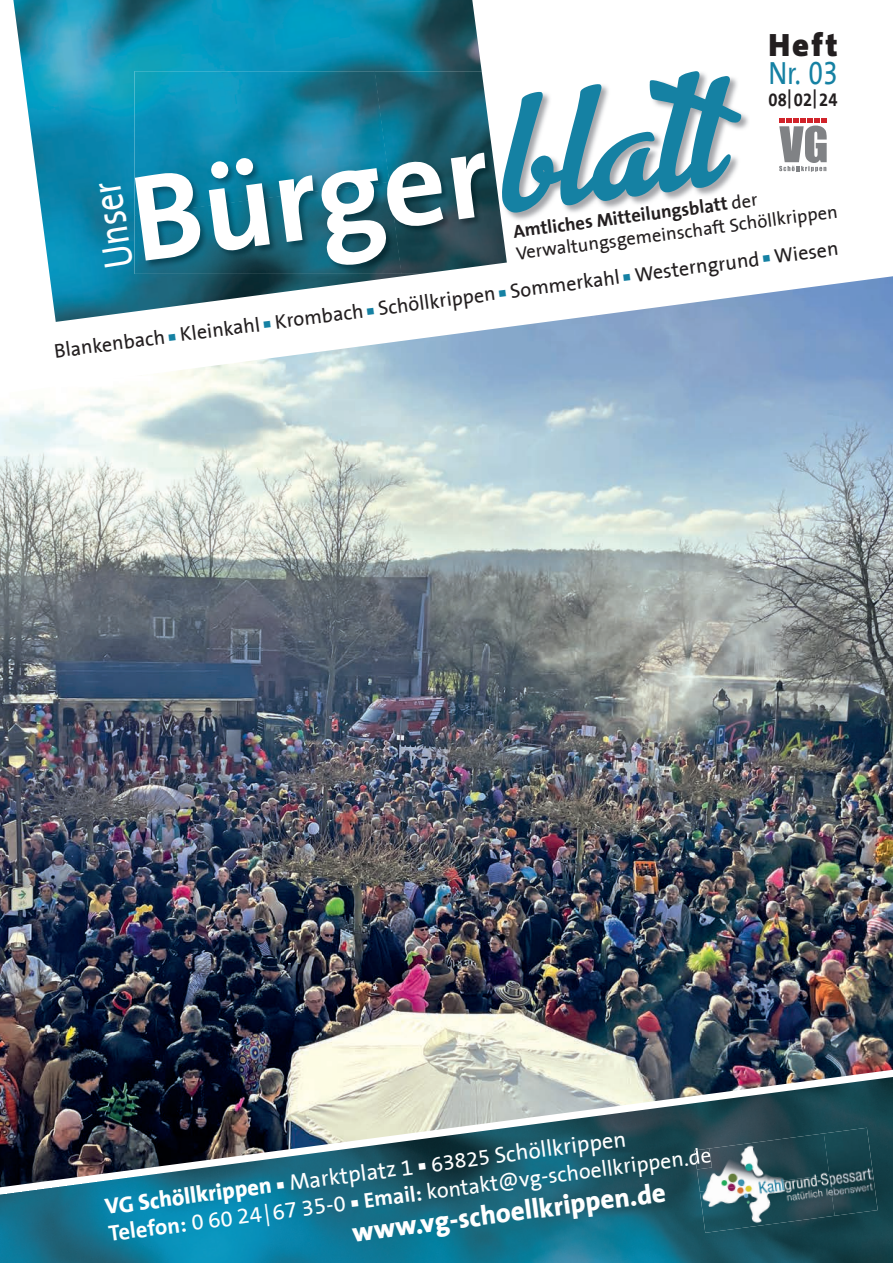
<style>
.page{position:relative;width:893px;height:1263px;background:#fff}
.page>*{position:absolute;margin:0;border:0;box-sizing:border-box;transform-origin:0 0}
.t1{font:700 135px "Advertising Script";color:#1581a3}
.t2{font:700 123.75px "The Sans B7";color:#fff}
.t3{font:41.55px "The Sans B5 Plain";color:#fff;scale:.82 1}
.t4{font:32.55px "The Sans B5 Plain";color:#1581a3;scale:.82 1}
.t5{font:900 32.55px "The Sans B9";color:#231f20}
.t6{font:800 27px "The Sans B8";color:#fff}
.t7{font:22.5px "The Sans B5 Plain";color:#fff}
.t8{font:800 22.5px "The Sans B8";color:#fff}
.t9{font:21.6px "The Sans B5 Plain";color:#fff}
.t10{font:20.1px "The Sans B5 Plain";color:#231f20}
.t11{font:700 19.2px "The Sans B7";color:#231f20;scale:.87 1}
.t12{font:18.45px "The Sans B5 Plain";color:#231f20}
.t13{font:700 18.45px "The Sans B7";color:#231f20}
.s1{font-family:"The Sans Expert"}
.s2{font-family:"The Sans B5 Plain";font-weight:400}
.s3{font-family:"The Sans B7";font-weight:700}
</style>
<div class="page">
<img style="left:0;top:276px;width:893px;height:801px">
<img style="left:13px;top:0;width:469px;height:322px">
<img style="left:507px;top:72px;width:241px;height:148px">
<img style="left:135px;top:71px;width:240px;height:111px">
<img style="left:375px;top:71px;width:132px;height:203px">
<img style="left:135px;top:182px;width:267px;height:92px">
<img style="left:0;top:1077px;width:893px;height:186px">
<svg style="left:779px;top:118px;width:48px;height:54px"></svg>
<img style="left:697px;top:1133px;width:127px;height:59px">
<img style="left:824px;top:1128px;width:54px;height:88px">
<img style="left:700px;top:1174px;width:135px;height:59px">
<img style="left:694px;top:1148px;width:18px;height:21px">
<svg style="left:169px;top:333px;width:7px;height:8px"></svg>
<svg style="left:264px;top:321px;width:7px;height:7px"></svg>
<svg style="left:367px;top:307px;width:7px;height:7px"></svg>
<svg style="left:499px;top:290px;width:7px;height:7px"></svg>
<svg style="left:623px;top:276px;width:8px;height:5px"></svg>
<svg style="left:419px;top:1163px;width:7px;height:7px"></svg>
<svg style="left:351px;top:1199px;width:8px;height:7px"></svg>
<h3 class="t5" style="left:768px;top:27px;width:71px">Heft</h3>
<h3 class="t4" style="left:768px;top:56px;width:86px">Nr. <span class="s1">03</span></h3>
<p class="t11" style="left:768px;top:89px;width:81px">08|02|24</p>
<h1 class="t1" style="left:489px;top:90px;width:295px;rotate:-8deg">blatt</h1>
<h2 class="t2" style="left:124px;top:154px;width:361px;rotate:-7deg">Bürger</h2>
<h3 class="t3" style="left:98px;top:271px;width:108px;rotate:-99deg">Unser</h3>
<p class="t13" style="left:512px;top:223px;width:248px;rotate:-8deg">Amtliches Mitteilungsblatt <span class="s2">der</span></p>
<p class="t12" style="left:515px;top:245px;width:325px;rotate:-8deg">Verwaltungsgemeinschaft Schöllkrippen</p>
<p class="t10" style="left:633px;top:264px;width:127px;rotate:-7deg">Westerngrund</p>
<p class="t10" style="left:773px;top:246px;width:66px;rotate:-7deg">Wiesen</p>
<p class="t10" style="left:509px;top:280px;width:112px;rotate:-7deg">Sommerkahl</p>
<p class="t10" style="left:377px;top:298px;width:120px;rotate:-7deg">Schöllkrippen</p>
<p class="t10" style="left:274px;top:311px;width:91px;rotate:-7deg">Krombach</p>
<p class="t10" style="left:179px;top:324px;width:82px;rotate:-7deg">Kleinkahl</p>
<p class="t10" style="left:53px;top:340px;width:113px;rotate:-7deg">Blankenbach</p>
<p class="t7" style="left:493px;top:1144px;width:134px;rotate:-8deg">Schöllkrippen</p>
<p class="t9" style="left:362px;top:1187px;width:352px;rotate:-7deg"><span class="s3">Email:</span> kontakt@vg-schoellkrippen.de</p>
<p class="t8" style="left:104px;top:1196px;width:312px;rotate:-8deg">VG Schöllkrippen ■ <span class="s2">Marktplatz 1</span></p>
<p class="t9" style="left:430px;top:1153px;width:61px;rotate:-7deg">63825</p>
<h3 class="t6" style="left:350px;top:1220px;width:318px;rotate:-8deg">www.vg-schoellkrippen.de</h3>
<p class="t7" style="left:107px;top:1223px;width:240px;rotate:-8deg"><span class="s3">Telefon:</span> 0 60 24|67 35-0</p>
</div>
